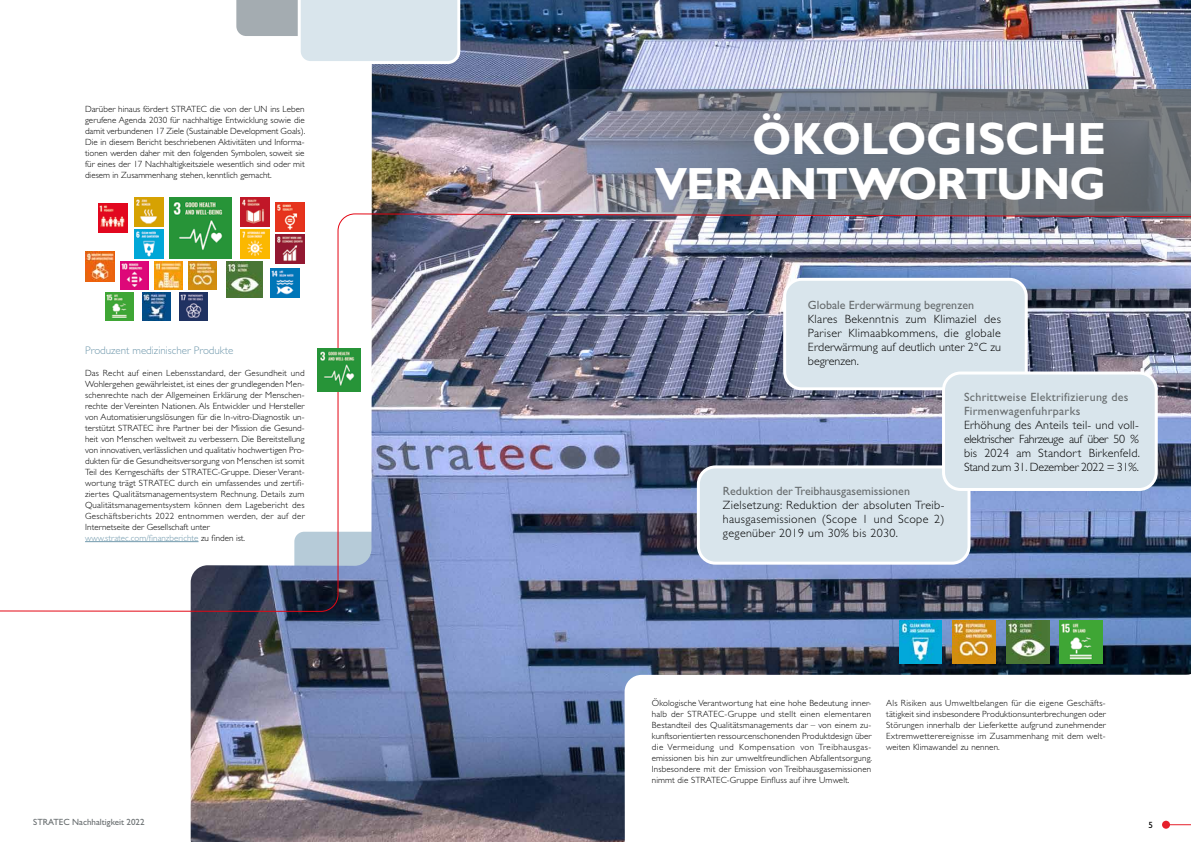
<style>
.page{position:relative;width:1191px;height:842px;background:#fff}
.page>*{position:absolute;margin:0;border:0;box-sizing:border-box;transform-origin:0 0}
.t1{font:700 45px/45px "Gill Sans";letter-spacing:-.015em;color:#fff;text-align:right}
.t2{font:300 12px/14px "Gill Sans Std";letter-spacing:.02em;color:#000;text-align:justify}
.t3{font:12px "Gill Sans Std";color:#676c6e}
.t4{font:12px/14px "Gill Sans Std";letter-spacing:.025em;color:#676c6e}
.t5{font:300 11px "Gill Sans Std";color:#7199ad}
.t6{font:300 9px/11px "Gill Sans Std";letter-spacing:.01em;color:#000}
.t7{font:9px "Gill Sans Std";color:#676c6e}
.t8{font:9px "Gill Sans Std";color:#000}
.s1{color:#7199ad}
</style>
<div class="page">
<img style="left:191px;top:0;width:1000px;height:842px">
<svg style="left:539px;top:89px;width:652px;height:125px;background:#737883"></svg>
<img style="left:0;top:214px;width:1191px;height:398px">
<div style="left:784px;top:279px;width:242px;height:110px;background:#d9e5ec;border-radius:17px"></div>
<div style="left:783px;top:278px;width:244px;height:112px;border:3px solid #fff;border-radius:17px"></div>
<div style="left:698px;top:467px;width:271px;height:96px;background:#d9e5ec;border-radius:17px"></div>
<div style="left:697px;top:465px;width:273px;height:100px;border:3px solid #fff;border-radius:17px"></div>
<div style="left:943px;top:373px;width:213px;height:116px;background:#d9e5ec;border-radius:17px"></div>
<div style="left:942px;top:371px;width:215px;height:120px;border:3px solid #fff;border-radius:17px"></div>
<img style="left:899px;top:621px;width:43px;height:42px">
<img style="left:952px;top:621px;width:43px;height:42px">
<img style="left:1006px;top:621px;width:43px;height:42px">
<img style="left:1059px;top:621px;width:43px;height:42px">
<hr style="left:85px;top:541px;width:113px;height:1px;background:#7199ad">
<img style="left:317px;top:349px;width:43px;height:42px">
<svg style="left:233px;top:0;width:227px;height:64px"></svg>
<img style="left:98px;top:204px;width:30px;height:29px">
<img style="left:85px;top:252px;width:29px;height:29px">
<img style="left:134px;top:197px;width:29px;height:29px">
<img style="left:189px;top:262px;width:27px;height:27px">
<img style="left:121px;top:262px;width:27px;height:27px">
<img style="left:106px;top:293px;width:27px;height:27px">
<img style="left:142px;top:293px;width:28px;height:27px">
<img style="left:180px;top:293px;width:27px;height:27px">
<img style="left:154px;top:262px;width:28px;height:27px">
<img style="left:240px;top:197px;width:30px;height:29px">
<img style="left:276px;top:203px;width:29px;height:29px">
<img style="left:276px;top:235px;width:29px;height:29px">
<img style="left:271px;top:268px;width:29px;height:29px">
<img style="left:240px;top:229px;width:30px;height:30px">
<img style="left:134px;top:229px;width:29px;height:30px">
<img style="left:170px;top:197px;width:62px;height:61px">
<img style="left:227px;top:262px;width:36px;height:35px">
<p class="t6" style="left:85px;top:103px;width:222px;text-align:justify">Darüber hinaus fördert STRATEC die von der UN ins Leben gerufene Agenda 2030 für nachhaltige Entwicklung sowie die damit verbundenen 17 Ziele (Sustainable Development Goals).<br>Die in diesem Bericht beschriebenen Aktivitäten und Informa&shy;tionen werden daher mit den folgenden Symbolen, soweit sie für eines der 17 Nachhaltigkeitsziele wesentlich sind oder mit diesem in Zusammenhang stehen, kenntlich gemacht.</p>
<p class="t5" style="left:85px;top:344px;width:150px">Produzent medizinischer Produkte</p>
<p class="t6" style="left:85px;top:367px;width:221px">Das Recht auf einen Lebensstandard, der Gesundheit und Wohlergehen gewährleistet, ist eines der grundlegenden Men&shy;schenrechte nach der Allgemeinen Erklärung der Menschen&shy;rechte der Vereinten Nationen. Als Entwickler und Hersteller von Automatisierungslösungen für die In-vitro-Diagnostik un&shy;terstützt STRATEC ihre Partner bei der Mission die Gesund&shy;heit von Menschen weltweit zu verbessern. Die Bereitstellung von innovativen, verlässlichen und qualitativ hochwertigen Pro&shy;dukten für die Gesundheitsversorgung von Menschen ist somit Teil des Kerngeschäfts der STRATEC-Gruppe. Dieser Verant&shy;wortung trägt STRATEC durch ein umfassendes und zertifi&shy;ziertes Qualitätsmanagementsystem Rechnung. Details zum Qualitätsmanagementsystem können dem Lagebericht des Geschäftsberichts 2022 entnommen werden, der auf der Internetseite der Gesellschaft unter <span class="s1">www.stratec.com/finanzberichte</span> zu finden ist.</p>
<h1 class="t1" style="left:655px;top:117px;width:453px">ÖKOLOGISCHE<br>VERANTWORTUNG</h1>
<h2 class="t3" style="left:808px;top:298px;width:168px">Globale Erderwärmung begrenzen</h2>
<h2 class="t2" style="left:808px;top:312px;width:195px">Klares Bekenntnis zum Klimaziel des Pariser Klimaabkommens, die globale Erderwärmung auf deutlich unter 2°C zu begrenzen.</h2>
<h2 class="t3" style="left:723px;top:484px;width:189px">Reduktion der Treibhausgasemissionen</h2>
<h2 class="t2" style="left:723px;top:498px;width:223px">Zielsetzung: Reduktion der absoluten Treib&shy;hausgasemissionen (Scope 1 und Scope 2) gegenüber 2019 um 30% bis 2030.</h2>
<h2 class="t4" style="left:964px;top:390px;width:166px">Schrittweise Elektrifizierung des<br>Firmenwagenfuhrparks</h2>
<h2 class="t2" style="left:964px;top:418px;width:177px;text-align:left">Erhöhung des Anteils teil- und voll&shy;elektrischer Fahrzeuge auf über 50 % bis 2024 am Standort Birkenfeld.<br>Stand zum 31. Dezember 2022 = 31%.</h2>
<p class="t6" style="left:652px;top:697px;width:222px">Ökologische Verantwortung hat eine hohe Bedeutung inner&shy;halb der STRATEC-Gruppe und stellt einen elementaren Bestandteil des Qualitätsmanagements dar – von einem zu&shy;kunftsorientierten ressourcenschonenden Produktdesign über die Vermeidung und Kompensation von Treibhausgas&shy;emissionen bis hin zur umweltfreundlichen Abfallentsorgung.<br>Insbesondere mit der Emission von Treibhausgasemissionen nimmt die STRATEC-Gruppe Einfluss auf ihre Umwelt.</p>
<p class="t6" style="left:886px;top:697px;width:221px;text-align:justify">Als Risiken aus Umweltbelangen für die eigene Geschäfts&shy;tätigkeit sind insbesondere Produktionsunterbrechungen oder Störungen innerhalb der Lieferkette aufgrund zunehmender Extremwetterereignisse im Zusammenhang mit dem welt&shy;weiten Klimawandel zu nennen.</p>
<p class="t7" style="left:33px;top:817px;width:113px">STRATEC Nachhaltigkeit 2022</p>
<p class="t8" style="left:1148px;top:820px;width:6px">5</p>
</div>
